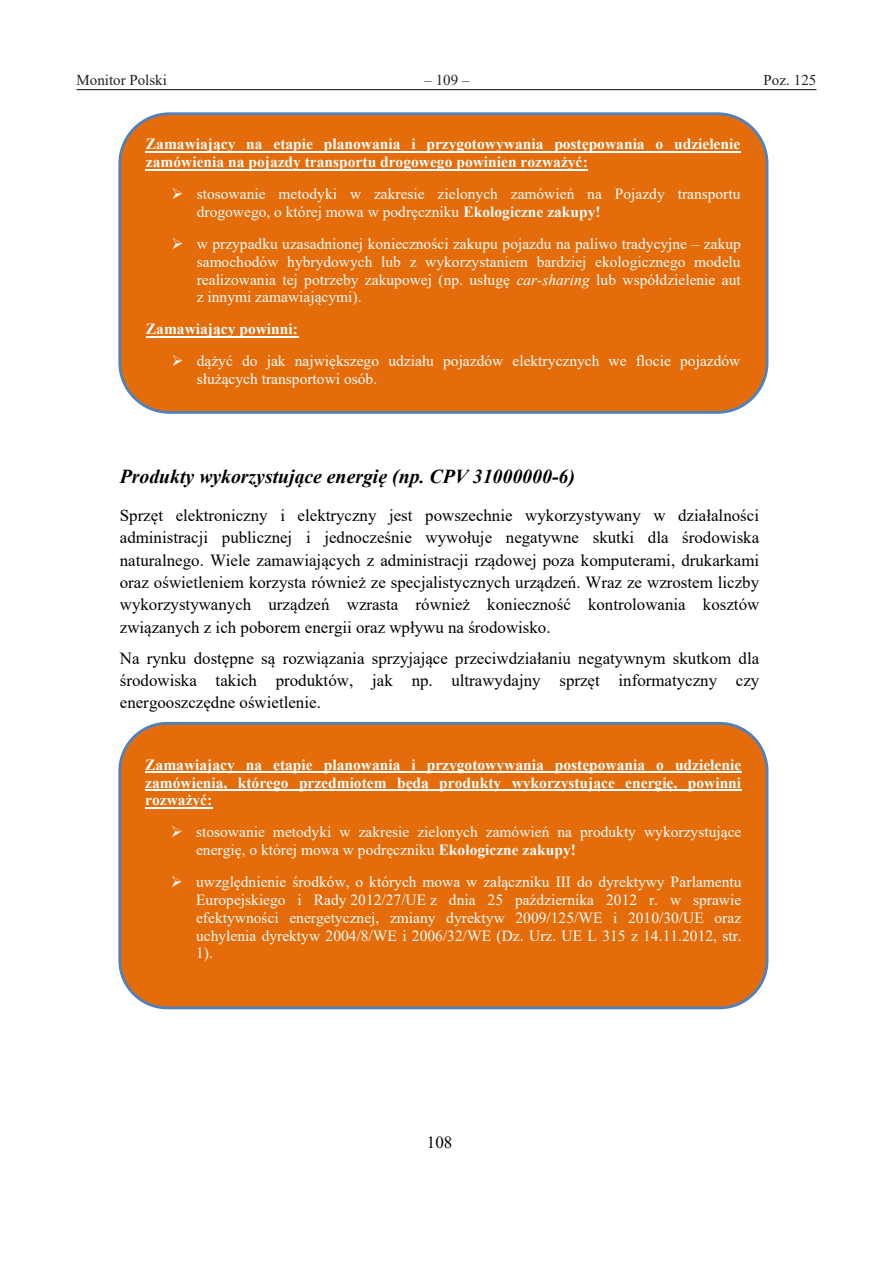
<style>
.page{position:relative;width:893px;height:1263px;background:#fff}
.page>*{position:absolute;margin:0;border:0;box-sizing:border-box;transform-origin:0 0}
.t1{font:italic 700 19.65px "Times New Roman";color:#000}
.t2{font:16.95px/22.4px "Times New Roman";color:#000;text-align:justify}
.t3{font:15.45px/17.9px "Times New Roman";color:#fff}
.t4{font:700 15.45px/17.9px "Times New Roman";color:#fff}
.t5{font:15px "Times New Roman";color:#231f20}
.s1{font-weight:700}
.s2{font-style:italic}
</style>
<div class="page">
<hr style="left:77px;top:89px;width:739px;height:1px;background:#231f20">
<div style="left:118px;top:112px;width:650px;height:302px;background:#e46c0a;border:3px solid #4f81bd;border-radius:50px"></div>
<hr style="left:146px;top:151px;width:595px;height:1px;background:#fff">
<hr style="left:146px;top:169px;width:442px;height:1px;background:#fff">
<hr style="left:146px;top:336px;width:152px;height:1px;background:#fff">
<div style="left:118px;top:722px;width:650px;height:287px;background:#e46c0a;border:3px solid #4f81bd;border-radius:47px"></div>
<hr style="left:145px;top:771px;width:597px;height:2px;background:#fff">
<hr style="left:145px;top:789px;width:597px;height:2px;background:#fff">
<hr style="left:145px;top:807px;width:67px;height:1px;background:#fff">
<p class="t5" style="left:77px;top:69px;width:92px">Monitor Polski</p>
<p class="t5" style="left:425px;top:69px;width:46px">– 109 –</p>
<p class="t5" style="left:764px;top:69px;width:54px">Poz. 125</p>
<p class="t4" style="left:146px;top:135px;width:596px">Zamawiający na etapie planowania i przygotowywania postępowania o udzielenie zamówienia na pojazdy transportu drogowego powinien rozważyć:</p>
<p class="t3" style="left:197px;top:184px;width:545px;text-indent:-25px">➢ stosowanie metodyki w zakresie zielonych zamówień na Pojazdy transportu drogowego, o której mowa w podręczniku <span class="s1">Ekologiczne zakupy!</span></p>
<p class="t3" style="left:197px;top:234px;width:546px;text-align:justify;text-indent:-25px">➢ w przypadku uzasadnionej konieczności zakupu pojazdu na paliwo tradycyjne – zakup samochodów hybrydowych lub z wykorzystaniem bardziej ekologicznego modelu realizowania tej potrzeby zakupowej (np. usługę <span class="s2">car-sharing</span> lub współdzielenie aut z innymi zamawiającymi).</p>
<p class="t4" style="left:146px;top:320px;width:153px">Zamawiający powinni:</p>
<p class="t3" style="left:197px;top:352px;width:545px;text-indent:-25px">➢ dążyć do jak największego udziału pojazdów elektrycznych we flocie pojazdów służących transportowi osób.</p>
<p class="t1" style="left:120px;top:463px;width:457px">Produkty wykorzystujące energię (np. CPV 31000000-6)</p>
<p class="t2" style="left:120px;top:503px;width:641px">Sprzęt elektroniczny i elektryczny jest powszechnie wykorzystywany w działalności administracji publicznej i jednocześnie wywołuje negatywne skutki dla środowiska naturalnego. Wiele zamawiających z administracji rządowej poza komputerami, drukarkami oraz oświetleniem korzysta również ze specjalistycznych urządzeń. Wraz ze wzrostem liczby wykorzystywanych urządzeń wzrasta również konieczność kontrolowania kosztów związanych z ich poborem energii oraz wpływu na środowisko.</p>
<p class="t2" style="left:120px;top:646px;width:641px">Na rynku dostępne są rozwiązania sprzyjające przeciwdziałaniu negatywnym skutkom dla środowiska takich produktów, jak np. ultrawydajny sprzęt informatyczny czy energooszczędne oświetlenie.</p>
<p class="t4" style="left:145px;top:755px;width:597px;text-align:justify">Zamawiający na etapie planowania i przygotowywania postępowania o udzielenie zamówienia, którego przedmiotem będą produkty wykorzystujące energię, powinni rozważyć:</p>
<p class="t3" style="left:196px;top:823px;width:547px;text-indent:-25px">➢ stosowanie metodyki w zakresie zielonych zamówień na produkty wykorzystujące energię, o której mowa w podręczniku <span class="s1">Ekologiczne zakupy!</span></p>
<p class="t3" style="left:196px;top:872px;width:547px;text-align:justify;text-indent:-25px">➢ uwzględnienie środków, o których mowa w załączniku III do dyrektywy Parlamentu Europejskiego i Rady 2012/27/UE z dnia 25 października 2012 r. w sprawie efektywności energetycznej, zmiany dyrektyw 2009/125/WE i 2010/30/UE oraz uchylenia dyrektyw 2004/8/WE i 2006/32/WE (Dz. Urz. UE L 315 z 14.11.2012, str.<br>1).</p>
<p class="t2" style="left:427px;top:1130px;width:27px">108</p>
</div>
